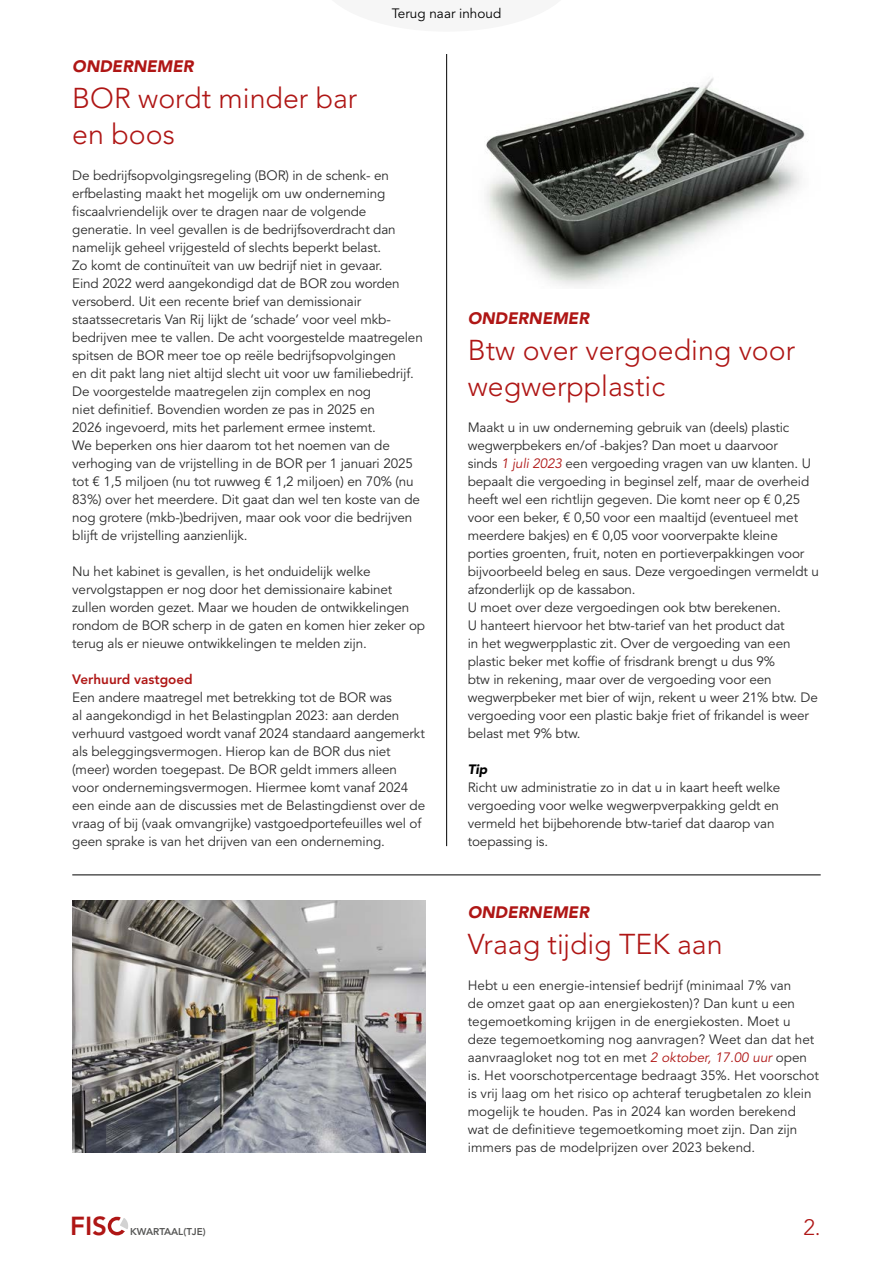
<style>
.page{position:relative;width:893px;height:1263px;background:#fff}
.page>*{position:absolute;margin:0;border:0;box-sizing:border-box;transform-origin:0 0}
.Kop{font:300 28.5px/36px "Avenir LT Pro";color:#af1615}
.Platte_tekst{font:300 28.5px/36px "Avenir LT Pro";color:#af1615}
.t1{font:800 25.95px "Avenir LT Pro";color:#af1615}
.t2{font:300 22.2px "Avenir LT Pro";color:#af1615}
.Subkop{font:italic 900 16.5px "Avenir LT Pro";color:#af1615}
.Platte_tekst-2{font:13.5px/18px "Avenir LT Pro";letter-spacing:-.01em;color:#2c2c2c}
.Tussenkop{font:800 13.5px "Avenir LT Pro";color:#af1615}
.t3{font:13.5px "Avenir LT Pro";color:#000}
.Let_op___Tip{font:italic 900 13.5px "Avenir LT Pro";color:#000}
.t4{font:800 9.9px "Avenir LT Pro";color:#575756}
.s1{font-style:italic;color:#af1615}
</style>
<div class="page">
<div style="left:108px;top:1217px;width:18px;height:18px;border:3px solid #af1615;border-radius:50%"></div>
<svg style="left:114px;top:1216px;width:14px;height:19px"></svg>
<hr style="left:72px;top:875px;width:749px;height:1px;background:#000">
<hr style="left:446px;top:54px;width:1px;height:792px;background:#000">
<img style="left:486px;top:78px;width:319px;height:208px">
<img style="left:72px;top:900px;width:353px;height:252px">
<p class="t3" style="left:392px;top:5px;width:111px">Terug naar inhoud</p>
<p class="Subkop" style="left:72px;top:56px;width:123px">ONDERNEMER</p>
<p class="Platte_tekst" style="left:72px;top:80px;width:287px">BOR wordt minder bar en boos</p>
<p class="Platte_tekst-2" style="left:72px;top:167px;width:352px">De bedrijfsopvolgingsregeling (BOR) in de schenk- en erfbelasting maakt het mogelijk om uw onderneming fiscaalvriendelijk over te dragen naar de volgende generatie. In veel gevallen is de bedrijfsoverdracht dan namelijk geheel vrijgesteld of slechts beperkt belast.<br>Zo komt de continuïteit van uw bedrijf niet in gevaar.<br>Eind 2022 werd aangekondigd dat de BOR zou worden versoberd. Uit een recente brief van demissionair staatssecretaris Van Rij lijkt de ‘schade’ voor veel mkb&shy;bedrijven mee te vallen. De acht voorgestelde maatregelen spitsen de BOR meer toe op reële bedrijfsopvolgingen<br>en dit pakt lang niet altijd slecht uit voor uw familiebedrijf.<br>De voorgestelde maatregelen zijn complex en nog<br>niet definitief. Bovendien worden ze pas in 2025 en<br>2026 ingevoerd, mits het parlement ermee instemt.<br>We beperken ons hier daarom tot het noemen van de verhoging van de vrijstelling in de BOR per 1 januari 2025 tot € 1,5 miljoen (nu tot ruwweg € 1,2 miljoen) en 70% (nu 83%) over het meerdere. Dit gaat dan wel ten koste van de nog grotere (mkb-)bedrijven, maar ook voor die bedrijven blijft de vrijstelling aanzienlijk.</p>
<p class="Platte_tekst-2" style="left:72px;top:563px;width:354px">Nu het kabinet is gevallen, is het onduidelijk welke vervolgstappen er nog door het demissionaire kabinet zullen worden gezet. Maar we houden de ontwikkelingen rondom de BOR scherp in de gaten en komen hier zeker op terug als er nieuwe ontwikkelingen te melden zijn.</p>
<p class="Tussenkop" style="left:72px;top:671px;width:122px">Verhuurd vastgoed</p>
<p class="Platte_tekst-2" style="left:72px;top:689px;width:354px">Een andere maatregel met betrekking tot de BOR was<br>al aangekondigd in het Belastingplan 2023: aan derden verhuurd vastgoed wordt vanaf 2024 standaard aangemerkt als beleggingsvermogen. Hierop kan de BOR dus niet (meer) worden toegepast. De BOR geldt immers alleen voor ondernemingsvermogen. Hiermee komt vanaf 2024 een einde aan de discussies met de Belastingdienst over de vraag of bij (vaak omvangrijke) vastgoedportefeuilles wel of geen sprake is van het drijven van een onderneming.</p>
<h2 class="t1" style="left:70px;top:1210px;width:38px">FIS</h2>
<p class="t4" style="left:130px;top:1226px;width:77px">KWARTAAL(TJE)</p>
<p class="Subkop" style="left:468px;top:308px;width:123px">ONDERNEMER</p>
<p class="Kop" style="left:468px;top:332px;width:329px">Btw over vergoeding voor wegwerpplastic</p>
<p class="Platte_tekst-2" style="left:468px;top:419px;width:353px">Maakt u in uw onderneming gebruik van (deels) plastic wegwerpbekers en/of -bakjes? Dan moet u daarvoor<br>sinds <span class="s1">1 juli 2023</span> een vergoeding vragen van uw klanten. U bepaalt die vergoeding in beginsel zelf, maar de overheid heeft wel een richtlijn gegeven. Die komt neer op € 0,25 voor een beker, € 0,50 voor een maaltijd (eventueel met meerdere bakjes) en € 0,05 voor voorverpakte kleine porties groenten, fruit, noten en portieverpakkingen voor bijvoorbeeld beleg en saus. Deze vergoedingen vermeldt u afzonderlijk op de kassabon.</p>
<p class="Platte_tekst-2" style="left:468px;top:599px;width:352px">U moet over deze vergoedingen ook btw berekenen.<br>U hanteert hiervoor het btw-tarief van het product dat<br>in het wegwerpplastic zit. Over de vergoeding van een plastic beker met koffie of frisdrank brengt u dus 9%<br>btw in rekening, maar over de vergoeding voor een wegwerpbeker met bier of wijn, rekent u weer 21% btw. De vergoeding voor een plastic bakje friet of frikandel is weer belast met 9% btw.</p>
<p class="Let_op___Tip" style="left:468px;top:761px;width:21px">Tip</p>
<p class="Platte_tekst-2" style="left:468px;top:779px;width:314px">Richt uw administratie zo in dat u in kaart heeft welke vergoeding voor welke wegwerpverpakking geldt en vermeld het bijbehorende btw-tarief dat daarop van toepassing is.</p>
<p class="Subkop" style="left:468px;top:902px;width:123px">ONDERNEMER</p>
<p class="Kop" style="left:468px;top:926px;width:256px">Vraag tijdig TEK aan</p>
<p class="Platte_tekst-2" style="left:468px;top:977px;width:353px">Hebt u een energie-intensief bedrijf (minimaal 7% van<br>de omzet gaat op aan energiekosten)? Dan kunt u een tegemoetkoming krijgen in de energiekosten. Moet u deze tegemoetkoming nog aanvragen? Weet dan dat het aanvraagloket nog tot en met <span class="s1">2 oktober, 17.00 uur</span> open is. Het voorschotpercentage bedraagt 35%. Het voorschot is vrij laag om het risico op achteraf terugbetalen zo klein mogelijk te houden. Pas in 2024 kan worden berekend wat de definitieve tegemoetkoming moet zijn. Dan zijn immers pas de modelprijzen over 2023 bekend.</p>
<h3 class="t2" style="left:803px;top:1214px;width:19px">2.</h3>
</div>
